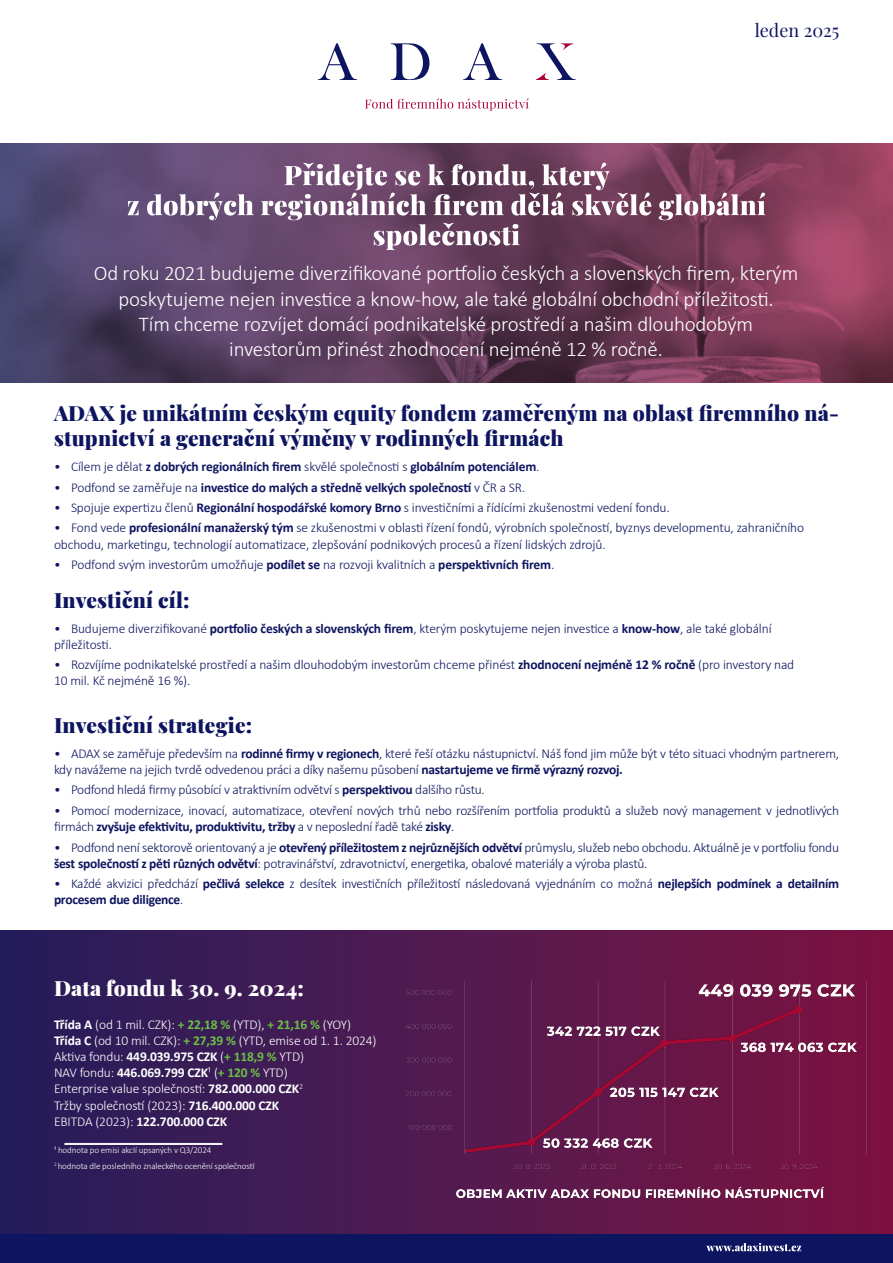
<style>
.page{position:relative;width:893px;height:1263px;background:#fff}
.page>*{position:absolute;margin:0;border:0;box-sizing:border-box;transform-origin:0 0}
.t1{font:300 21px/25.2px "Calibri";letter-spacing:-.01em;color:#fff;text-align:center}
.t2{font:900 21px/25.5px "Playfair Display";letter-spacing:.01em;color:#0e1560}
.t3{font:900 21px "Playfair Display";letter-spacing:.01em;color:#fff}
.t4{font:18px "Playfair Display";color:#0e1560}
.t5{font:300 13.5px/16.2px "Calibri";letter-spacing:-.02em;color:#0e1560}
.t6{font:300 13.5px "Calibri";letter-spacing:-.01em;color:#fff}
.t7{font:700 13.5px "Calibri";letter-spacing:-.01em;color:#0e1560}
.t8{font:700 13.5px "Calibri";letter-spacing:-.01em;color:#fff}
.t9{font:300 9px "Calibri";letter-spacing:-.01em;color:#fff}
.s1{font-weight:300}
.s2{font-weight:700}
.s3{font-weight:700;color:#6cbd45}
</style>
<div class="page">
<svg style="left:0;top:144px;width:893px;height:238px;background:#673f5f"></svg>
<div style="left:0;top:1233px;width:893px;height:30px;background:#0e1560"></div>
<svg style="left:365px;top:98px;width:164px;height:13px"></svg>
<svg style="left:318px;top:43px;width:39px;height:37px"></svg>
<svg style="left:391px;top:43px;width:38px;height:37px"></svg>
<svg style="left:463px;top:43px;width:39px;height:37px"></svg>
<svg style="left:536px;top:43px;width:40px;height:37px"></svg>
<img style="left:0;top:930px;width:893px;height:303px">
<svg style="left:706px;top:1243px;width:95px;height:8px"></svg>
<img style="left:391px;top:952px;width:496px;height:260px">
<hr style="left:64px;top:1143px;width:158px;height:1px;background:#fff">
<hr style="left:64px;top:1144px;width:158px;height:1px;background:#fff">
<svg style="left:128px;top:163px;width:637px;height:87px;background:#81607c"></svg>
<p class="t4" style="left:755px;top:17px;width:86px">leden 2025</p>
<p class="t1" style="left:94px;top:261px;width:706px">Od roku 2021 budujeme diverzifikované portfolio českých a slovenských firem, kterým poskytujeme nejen investice a know-how, ale také globální obchodní příležitosti.</p>
<p class="t1" style="left:139px;top:311px;width:616px">Tím chceme rozvíjet domácí podnikatelské prostředí a našim dlouhodobým</p>
<p class="t1" style="left:229px;top:336px;width:435px">investorům přinést zhodnocení nejméně 12 % ročně.</p>
<p class="t2" style="left:54px;top:398px;width:786px">ADAX je unikátním českým equity fondem zaměřeným na oblast firemního ná&shy;stupnictví a generační výměny v rodinných firmách</p>
<p class="t7" style="left:54px;top:457px;width:487px"><span class="s1">• Cílem je dělat</span> z dobrých regionálních firem <span class="s1">skvělé společnosti s</span> globálním potenciálem<span class="s1">.</span></p>
<p class="t7" style="left:54px;top:477px;width:473px"><span class="s1">• Podfond se zaměřuje na</span> investice do malých a středně velkých společností <span class="s1">v ČR a SR.</span></p>
<p class="t5" style="left:54px;top:499px;width:617px">• Spojuje expertizu členů <span class="s2">Regionální hospodářské komory Brno</span> s investičními a řídícími zkušenostmi vedení fondu.</p>
<p class="t5" style="left:54px;top:520px;width:752px">• Fond vede <span class="s2">profesionální manažerský tým</span> se zkušenostmi v oblasti řízení fondů, výrobních společností, byznys developmentu, zahraničního obchodu, marketingu, technologií automatizace, zlepšování podnikových procesů a řízení lidských zdrojů.</p>
<p class="t5" style="left:54px;top:556px;width:502px">• Podfond svým investorům umožňuje <span class="s2">podílet se</span> na rozvoji kvalitních a <span class="s2">perspektivních firem</span>.</p>
<p class="t2" style="left:54px;top:585px;width:137px">Investiční cíl:</p>
<p class="t5" style="left:54px;top:620px;width:719px">• Budujeme diverzifikované <span class="s2">portfolio českých a slovenských firem</span>, kterým poskytujeme nejen investice a <span class="s2">know-how</span>, ale také globální příležitosti.</p>
<p class="t5" style="left:54px;top:656px;width:742px">• Rozvíjíme podnikatelské prostředí a našim dlouhodobým investorům chceme přinést <span class="s2">zhodnocení nejméně 12 % ročně</span> (pro investory nad<br>10 mil. Kč nejméně 16 %).</p>
<p class="t2" style="left:54px;top:711px;width:200px">Investiční strategie:</p>
<p class="t5" style="left:54px;top:745px;width:787px">• ADAX se zaměřuje především na <span class="s2">rodinné firmy v regionech</span>, které řeší otázku nástupnictví. Náš fond jim může být v této situaci vhodným partnerem, kdy navážeme na jejich tvrdě odvedenou práci a díky našemu působení <span class="s2">nastartujeme ve firmě výrazný rozvoj.</span></p>
<p class="t5" style="left:54px;top:782px;width:432px">• Podfond hledá firmy působící v atraktivním odvětví s <span class="s2">perspektivou</span> dalšího růstu.</p>
<p class="t5" style="left:54px;top:802px;width:787px">• Pomocí modernizace, inovací, automatizace, otevření nových trhů nebo rozšířením portfolia produktů a služeb nový management v jednotlivých firmách <span class="s2">zvyšuje efektivitu, produktivitu, tržby</span> a v neposlední řadě také <span class="s2">zisky</span>.</p>
<p class="t5" style="left:54px;top:839px;width:786px">• Podfond není sektorově orientovaný a je <span class="s2">otevřený příležitostem z nejrůznějších odvětví</span> průmyslu, služeb nebo obchodu. Aktuálně je v portfoliu fondu <span class="s2">šest společností z pěti různých odvětví</span>: potravinářství, zdravotnictví, energetika, obalové materiály a výroba plastů.</p>
<p class="t5" style="left:54px;top:875px;width:786px">• Každé akvizici předchází <span class="s2">pečlivá selekce</span> z desítek investičních příležitostí následovaná vyjednáním co možná <span class="s2">nejlepších podmínek a detailním procesem due diligence</span>.</p>
<p class="t3" style="left:54px;top:972px;width:251px">Data fondu k 30. 9. 2024:</p>
<p class="t6" style="left:54px;top:1016px;width:299px"><span class="s2">Třída A</span> (od 1 mil. CZK): <span class="s3">+ 22,18 %</span> (YTD), <span class="s3">+ 21,16 %</span> (YOY)</p>
<p class="t6" style="left:54px;top:1032px;width:324px"><span class="s2">Třída C</span> (od 10 mil. CZK): <span class="s3">+ 27,39 %</span> (YTD, emise od 1. 1. 2024)</p>
<p class="t6" style="left:54px;top:1048px;width:252px">Aktiva fondu: <span class="s2">449.039.975 CZK</span> (<span class="s3">+ 118,9 %</span> YTD)</p>
<p class="t6" style="left:54px;top:1064px;width:235px">NAV fondu: <span class="s2">446.069.799 CZK</span>¹ (<span class="s3">+ 120 %</span> YTD)</p>
<p class="t6" style="left:54px;top:1080px;width:251px">Enterprise value společností: <span class="s2">782.000.000 CZK</span><sup>2</sup></p>
<p class="t6" style="left:54px;top:1097px;width:227px">Tržby společností (2023): <span class="s2">716.400.000 CZK</span></p>
<p class="t8" style="left:54px;top:1112px;width:175px"><span class="s1">EBITDA (2023):</span> 122.700.000 CZK</p>
<p class="t9" style="left:54px;top:1144px;width:159px">¹ hodnota po emisi akcIí upsaných v Q3/2024</p>
<p class="t9" style="left:54px;top:1160px;width:202px"><sup>2</sup> hodnota dle posledního znaleckého ocenění společností</p>
</div>
